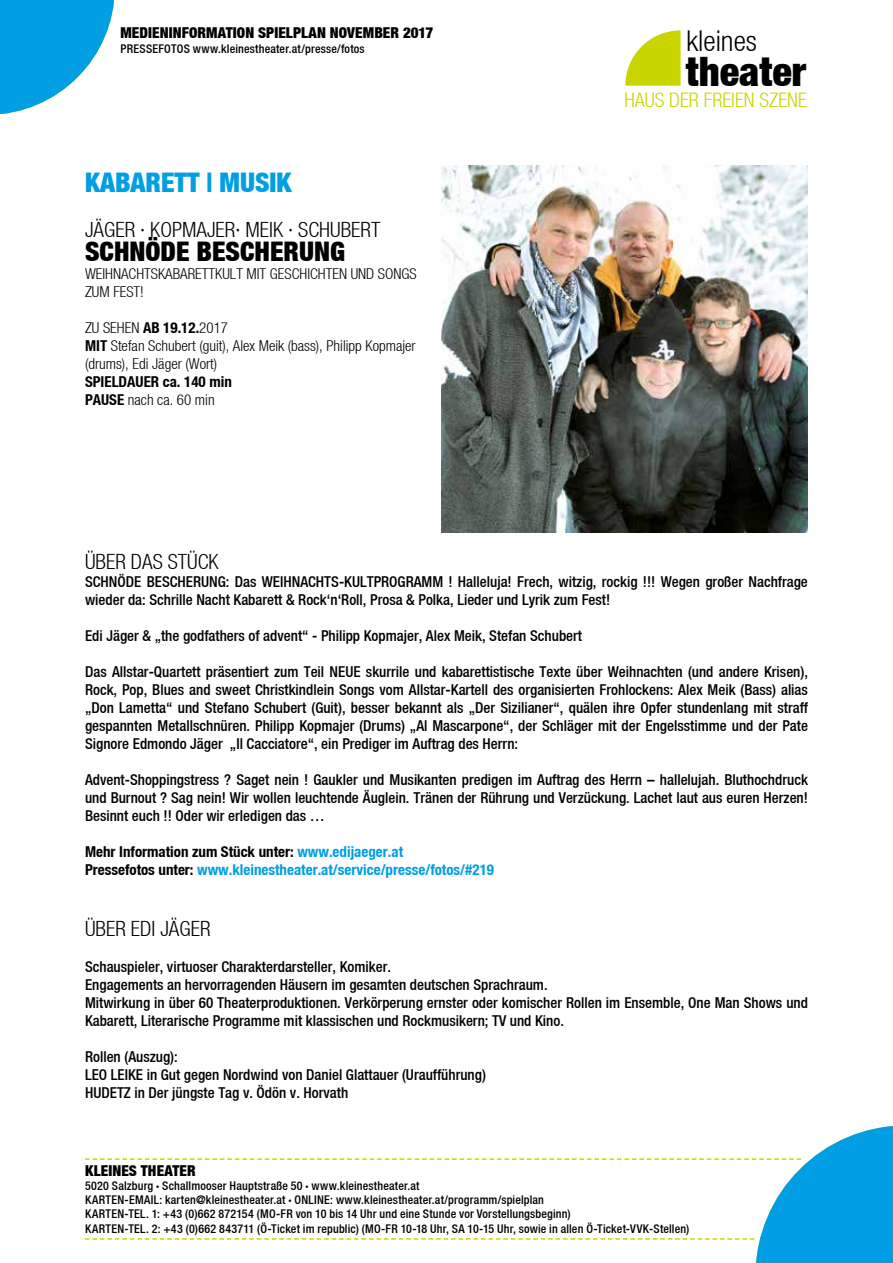
<style>
.page{position:relative;width:893px;height:1263px;background:#fff}
.page>*{position:absolute;margin:0;border:0;box-sizing:border-box;transform-origin:0 0}
.t1{font:40.5px "Helvetica Neue Black Cond";color:#000}
.t2{font:28.65px "Helvetica Neue Light Cond";color:#000}
.t3{font:27px "Helvetica Neue Black Cond";color:#000}
.t4{font:27px "Helvetica Neue Black Cond";color:#009fe3}
.t5{font:21px "Helvetica Neue Light Cond";color:#000}
.t6{font:20.1px "Helvetica Neue Light Cond";color:#cad400}
.t7{font:15px/18px "Helvetica Neue Medium Cond";color:#000}
.t8{font:15px/18px "Helvetica Neue Light Cond";color:#000}
.t9{font:15px/18px "Helvetica Neue Bold Cond";color:#009fe3}
.t10{font:15px "Helvetica Neue Black Cond";letter-spacing:.005em;color:#000}
.t11{font:15px "Helvetica Neue Bold Cond";color:#000}
.t12{font:12px/14.2px "Helvetica Neue Medium Cond";letter-spacing:.015em;color:#000}
.s1{font-family:"Helvetica Neue Bold Cond"}
.s2{color:#000}
.s3{font-family:"Helvetica Neue Black Cond"}
</style>
<div class="page">
<svg style="left:625px;top:30px;width:56px;height:56px"></svg>
<svg style="left:85px;top:1126px;width:808px;height:137px"></svg>
<svg style="left:0;top:0;width:114px;height:114px"></svg>
<img style="left:442px;top:166px;width:366px;height:366px">
<p class="t10" style="left:120px;top:24px;width:314px">MEDIENINFORMATION SPIELPLAN NOVEMBER 2017</p>
<p class="t12" style="left:120px;top:41px;width:246px">PRESSEFOTOS www.kleinestheater.at/presse/fotos</p>
<h3 class="t4" style="left:85px;top:166px;width:208px">KABARETT | MUSIK</h3>
<h3 class="t5" style="left:85px;top:217px;width:297px">JÄGER · KOPMAJER· MEIK · SCHUBERT</h3>
<h3 class="t3" style="left:85px;top:235px;width:262px">SCHNÖDE BESCHERUNG</h3>
<p class="t8" style="left:85px;top:264px;width:333px">WEIHNACHTSKABARETTKULT MIT GESCHICHTEN UND SONGS<br>ZUM FEST!</p>
<p class="t8" style="left:85px;top:318px;width:332px">ZU SEHEN <span class="s1">AB 19.12.</span>2017<br><span class="s1">MIT</span> Stefan Schubert (guit), Alex Meik (bass), Philipp Kopmajer (drums), Edi Jäger (Wort)</p>
<p class="t11" style="left:85px;top:372px;width:148px">SPIELDAUER ca. 140 min</p>
<p class="t8" style="left:85px;top:390px;width:131px"><span class="s1">PAUSE</span> nach ca. 60 min</p>
<h2 class="t2" style="left:686px;top:25px;width:72px">kleines</h2>
<h1 class="t1" style="left:686px;top:46px;width:122px">theater</h1>
<h3 class="t6" style="left:624px;top:88px;width:184px">HAUS DER FREIEN SZENE</h3>
<h3 class="t5" style="left:85px;top:549px;width:135px">ÜBER DAS STÜCK</h3>
<p class="t7" style="left:85px;top:572px;width:724px">SCHNÖDE BESCHERUNG: Das WEIHNACHTS-KULTPROGRAMM ! Halleluja! Frech, witzig, rockig !!! Wegen großer Nachfrage wieder da: Schrille Nacht Kabarett &amp; Rock‘n‘Roll, Prosa &amp; Polka, Lieder und Lyrik zum Fest!</p>
<p class="t7" style="left:85px;top:626px;width:498px">Edi Jäger &amp; „the godfathers of advent“ - Philipp Kopmajer, Alex Meik, Stefan Schubert</p>
<p class="t7" style="left:85px;top:662px;width:724px;text-align:justify">Das Allstar-Quartett präsentiert zum Teil NEUE skurrile und kabarettistische Texte über Weihnachten (und andere Krisen), Rock, Pop, Blues and sweet Christkindlein Songs vom Allstar-Kartell des organisierten Frohlockens: Alex Meik (Bass) alias „Don Lametta“ und Stefano Schubert (Guit), besser bekannt als „Der Sizilianer“, quälen ihre Opfer stundenlang mit straff gespannten Metallschnüren. Philipp Kopmajer (Drums) „Al Mascarpone“, der Schläger mit der Engelsstimme und der Pate Signore Edmondo Jäger „Il Cacciatore“, ein Prediger im Auftrag des Herrn:</p>
<p class="t7" style="left:85px;top:770px;width:724px;text-align:justify">Advent-Shoppingstress ? Saget nein ! Gaukler und Musikanten predigen im Auftrag des Herrn – hallelujah. Bluthochdruck und Burnout ? Sag nein! Wir wollen leuchtende Äuglein. Tränen der Rührung und Verzückung. Lachet laut aus euren Herzen!<br>Besinnt euch !! Oder wir erledigen das …</p>
<p class="t9" style="left:85px;top:842px;width:410px"><span class="s2">Mehr Information zum Stück unter:</span> www.edijaeger.at<br><span class="s2">Pressefotos unter:</span> www.kleinestheater.at/service/presse/fotos/#219</p>
<h3 class="t5" style="left:85px;top:916px;width:127px">ÜBER EDI JÄGER</h3>
<p class="t7" style="left:85px;top:957px;width:724px">Schauspieler, virtuoser Charakterdarsteller, Komiker.<br>Engagements an hervorragenden Häusern im gesamten deutschen Sprachraum.<br>Mitwirkung in über 60 Theaterproduktionen. Verkörperung ernster oder komischer Rollen im Ensemble, One Man Shows und Kabarett, Literarische Programme mit klassischen und Rockmusikern; TV und Kino.</p>
<p class="t7" style="left:85px;top:1047px;width:402px">Rollen (Auszug):<br>LEO LEIKE in Gut gegen Nordwind von Daniel Glattauer (Uraufführung)<br>HUDETZ in Der jüngste Tag v. Ödön v. Horvath</p>
<p class="t10" style="left:85px;top:1161px;width:112px">KLEINES THEATER</p>
<p class="t12" style="left:85px;top:1178px;width:606px">5020 Salzburg <span class="s3">·</span> Schallmooser Hauptstraße 50 <span class="s3">·</span> www.kleinestheater.at<br>KARTEN-EMAIL: karten@kleinestheater.at <span class="s3">·</span> ONLINE: www.kleinestheater.at/programm/spielplan<br>KARTEN-TEL. 1: +43 (0)662 872154 (MO-FR von 10 bis 14 Uhr und eine Stunde vor Vorstellungsbeginn)<br>KARTEN-TEL. 2: +43 (0)662 843711 (Ö-Ticket im republic) (MO-FR 10-18 Uhr, SA 10-15 Uhr, sowie in allen Ö-Ticket-VVK-Stellen)</p>
</div>
